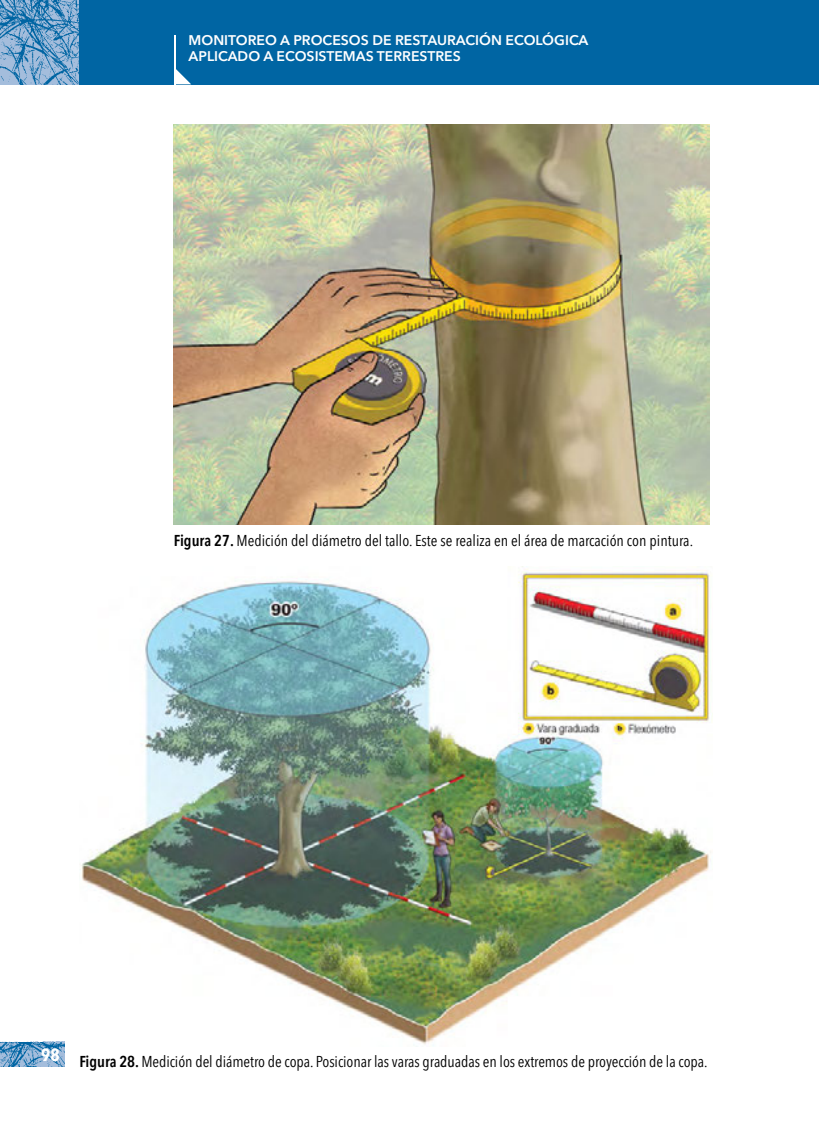
<style>
.page{position:relative;width:819px;height:1141px;background:#fff}
.page>*{position:absolute;margin:0;border:0;box-sizing:border-box;transform-origin:0 0}
.t1{font:700 condensed 17.5px "Avenir Next LT Pro";color:#fff}
.t2{font:condensed 15.75px "Avenir Next LT Pro";letter-spacing:-.005em;color:#000}
.t3{font:600 14px/15.8px "Avenir Next LT Pro";color:#fff}
.s1{font-weight:600}
</style>
<div class="page">
<img style="left:0;top:1042px;width:64px;height:25px">
<img style="left:0;top:0;width:79px;height:84px">
<div style="left:79px;top:0;width:740px;height:84px;background:#0065a3"></div>
<svg style="left:175px;top:69px;width:16px;height:15px"></svg>
<hr style="left:174px;top:35px;width:1px;height:49px;background:#fff">
<img style="left:174px;top:124px;width:535px;height:400px">
<img style="left:80px;top:566px;width:632px;height:480px">
<p class="t3" style="left:189px;top:32px;width:401px">MONITOREO A PROCESOS DE RESTAURACIÓN ECOLÓGICA<br>APLICADO A ECOSISTEMAS TERRESTRES</p>
<p class="t2" style="left:174px;top:531px;width:521px"><span class="s1">Figura 27.</span> Medición del diámetro del tallo. Este se realiza en el área de marcación con pintura.</p>
<p class="t1" style="left:41px;top:1044px;width:20px">98</p>
<p class="t2" style="left:79px;top:1052px;width:629px"><span class="s1">Figura 28.</span> Medición del diámetro de copa. Posicionar las varas graduadas en los extremos de proyección de la copa.</p>
</div>
